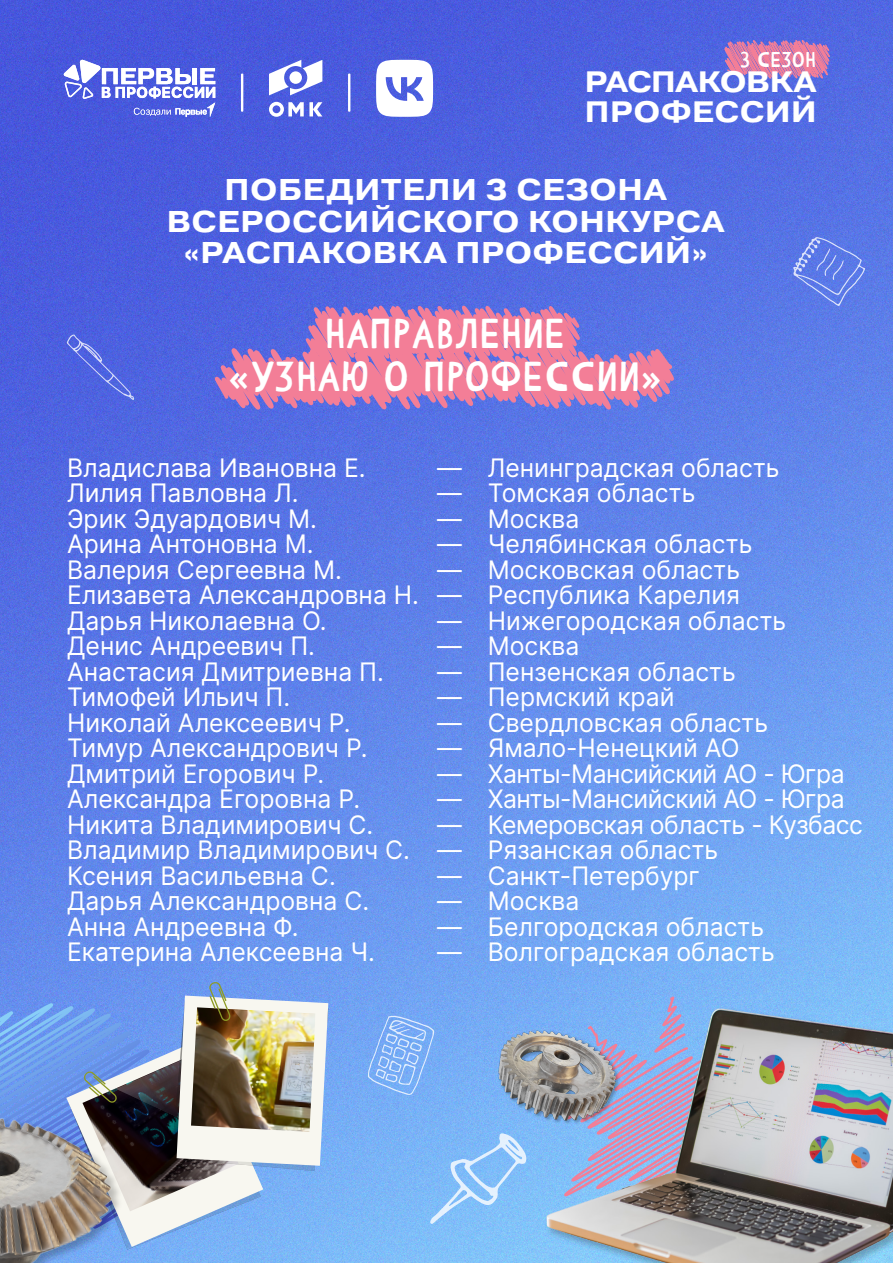
<style>
.page{position:relative;width:893px;height:1263px;background:#fff}
.page>*{position:absolute;margin:0;border:0;box-sizing:border-box;transform-origin:0 0}
.t1{font:41.7px/42.6px "Comic CAT";letter-spacing:.04em;color:#fff;text-align:center}
.t2{font:700 30px/31.5px "Pervye Extended";letter-spacing:.04em;color:#fff;text-align:center}
.t3{font:700 29.55px/30.2px "Pervye Extended";letter-spacing:.025em;color:#fff}
.t4{font:25.5px/25.5px "Inter";color:#fff}
.t5{font:21.3px "Comic CAT";letter-spacing:.04em;color:#fff}
</style>
<div class="page">
<img style="left:0;top:0;width:890px;height:1261px">
<img style="left:890px;top:0;width:3px;height:981px">
<img style="left:159px;top:1261px;width:314px;height:2px">
<svg style="left:269px;top:60px;width:53px;height:35px"></svg>
<div style="left:289px;top:71px;width:13px;height:13px;background:#fff;border-radius:50%"></div>
<svg style="left:269px;top:102px;width:53px;height:15px"></svg>
<svg style="left:376px;top:60px;width:57px;height:57px"></svg>
<svg style="left:241px;top:73px;width:2px;height:39px"></svg>
<svg style="left:348px;top:73px;width:2px;height:39px"></svg>
<svg style="left:64px;top:60px;width:151px;height:57px"></svg>
<svg style="left:724px;top:38px;width:108px;height:41px;background:#ba75b0"></svg>
<svg style="left:216px;top:301px;width:463px;height:109px;background:#b677b3"></svg>
<svg style="left:793px;top:237px;width:72px;height:69px;background:#6783e8"></svg>
<svg style="left:67px;top:335px;width:67px;height:65px;background:#5669e1"></svg>
<img style="left:473px;top:981px;width:420px;height:282px">
<img style="left:499px;top:986px;width:394px;height:277px">
<svg style="left:368px;top:1016px;width:66px;height:79px;background:#86b5f5"></svg>
<img style="left:0;top:981px;width:328px;height:268px">
<svg style="left:430px;top:1133px;width:96px;height:91px;background:#8dc3f8"></svg>
<img style="left:490px;top:997px;width:137px;height:137px">
<img style="left:0;top:1017px;width:159px;height:246px">
<p class="t5" style="left:740px;top:49px;width:78px">3 СЕЗОН</p>
<p class="t3" style="left:585px;top:66px;width:233px">РАСПАКОВКА<br>ПРОФЕССИЙ</p>
<p class="t2" style="left:167px;top:174px;width:559px">ПОБЕДИТЕЛИ 3 СЕЗОНА<br>ВСЕРОССИЙСКОГО КОНКУРСА «РАСПАКОВКА ПРОФЕССИЙ»</p>
<h1 class="t1" style="left:233px;top:312px;width:430px">НАПРАВЛЕНИЕ<br>«УЗНАЮ О ПРОФЕССИИ»</h1>
<p class="t4" style="left:67px;top:454px;width:354px">Владислава Ивановна Е.<br>Лилия Павловна Л.<br>Эрик Эдуардович М.<br>Арина Антоновна М.<br>Валерия Сергеевна М.<br>Елизавета Александровна Н.<br>Дарья Николаевна О.<br>Денис Андреевич П.<br>Анастасия Дмитриевна П.<br>Тимофей Ильич П.<br>Николай Алексеевич Р.<br>Тимур Александрович Р.<br>Дмитрий Егорович Р.<br>Александра Егоровна Р.<br>Никита Владимирович С.<br>Владимир Владимирович С.<br>Ксения Васильевна С.<br>Дарья Александровна С.<br>Анна Андреевна Ф.<br>Екатерина Алексеевна Ч.</p>
<p class="t4" style="left:488px;top:454px;width:377px">Ленинградская область<br>Томская область<br>Москва<br>Челябинская область<br>Московская область<br>Республика Карелия<br>Нижегородская область<br>Москва<br>Пензенская область<br>Пермский край<br>Свердловская область<br>Ямало-Ненецкий АО<br>Ханты-Мансийский АО - Югра<br>Ханты-Мансийский АО - Югра<br>Кемеровская область - Кузбасс<br>Рязанская область<br>Санкт-Петербург<br>Москва<br>Белгородская область<br>Волгоградская область</p>
<p class="t4" style="left:437px;top:454px;width:26px;text-align:justify">— — — — — — — — — — — — — — — — — — — —</p>
</div>
